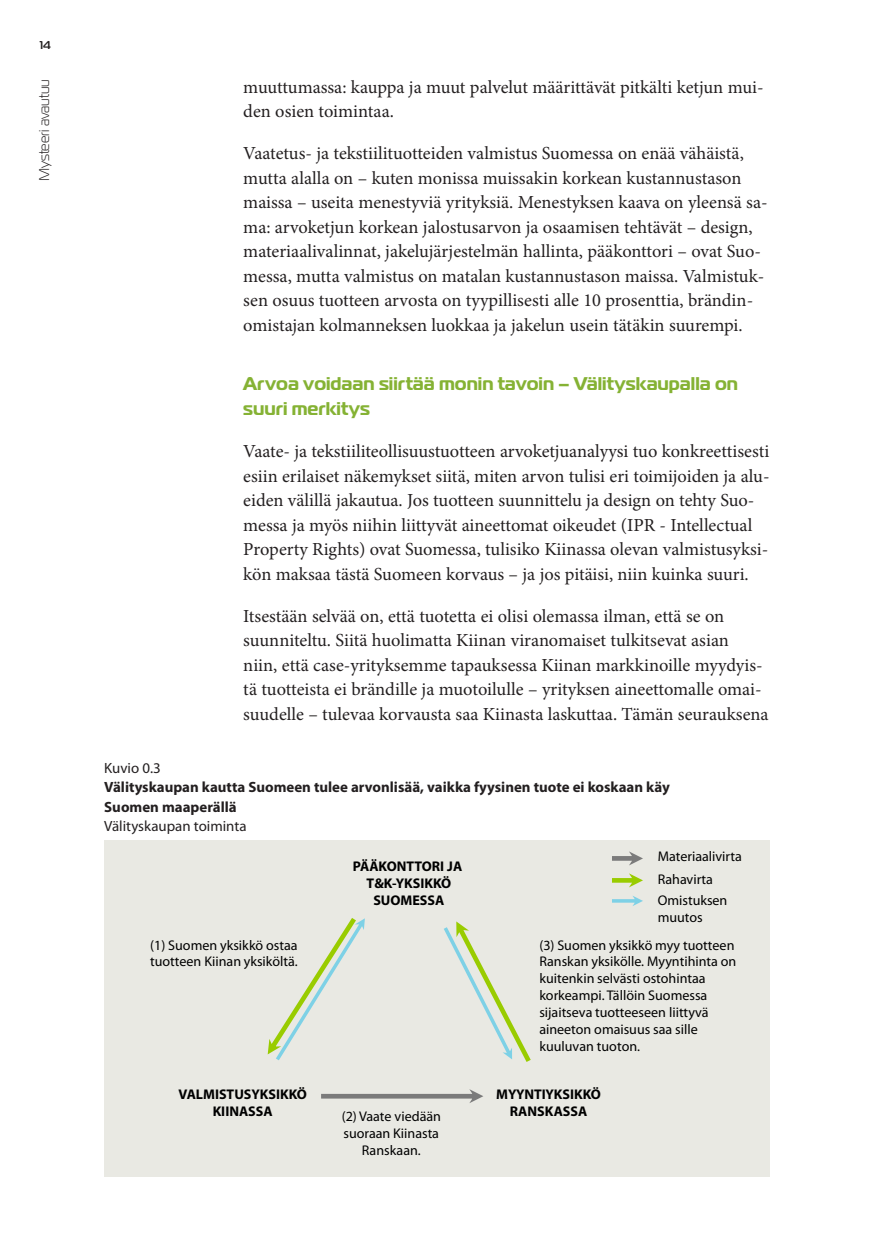
<style>
.page{position:relative;width:874px;height:1241px;background:#fff}
.page>*{position:absolute;margin:0;border:0;box-sizing:border-box;transform-origin:0 0}
.Leipis{font:18.38px/24.5px "Minion Pro";color:#231f20}
.Väliotsikko_1{font:700 18.38px/24.5px "Magistral";color:#85b234}
.Kuvio__otsikko{font:700 14.88px/19.2px "Myriad Pro";color:#231f20}
.Kuvio__otsikko-2{font:14.88px "Myriad Pro";color:#231f20}
.t1{font:14px/16.8px "Myriad Pro";color:#000}
.t2{font:700 14px/16.8px "Myriad Pro";color:#000;text-align:center}
.t3{font:300 14px "Magistral";color:#231f20}
.t4{font:500 11.38px "Magistral";color:#231f20}
</style>
<div class="page">
<div style="left:104px;top:839px;width:665px;height:337px;background:#e9e9e3"></div>
<svg style="left:321px;top:1089px;width:162px;height:13px"></svg>
<svg style="left:267px;top:918px;width:98px;height:142px"></svg>
<svg style="left:444px;top:921px;width:86px;height:140px"></svg>
<svg style="left:612px;top:851px;width:30px;height:14px"></svg>
<svg style="left:612px;top:873px;width:30px;height:14px"></svg>
<svg style="left:612px;top:896px;width:30px;height:10px"></svg>
<p class="t4" style="left:40px;top:38px;width:13px">14</p>
<p class="t3" style="left:36px;top:181px;width:103px;rotate:-90deg">Mysteeri avautuu</p>
<p class="Leipis" style="left:243px;top:75px;width:521px">muuttumassa: kauppa ja muut palvelut määrittävät pitkälti ketjun mui&shy;den osien toimintaa.</p>
<p class="Leipis" style="left:243px;top:141px;width:525px">Vaatetus- ja tekstiilituotteiden valmistus Suomessa on enää vähäistä, mutta alalla on – kuten monissa muissakin korkean kustannustason maissa – useita menestyviä yrityksiä. Menestyksen kaava on yleensä sa&shy;ma: arvoketjun korkean jalostusarvon ja osaamisen tehtävät – design, materiaalivalinnat, jakelujärjestelmän hallinta, pääkonttori – ovat Suo&shy;messa, mutta valmistus on matalan kustannustason maissa. Valmistuk&shy;sen osuus tuotteen arvosta on tyypillisesti alle 10 prosenttia, brändin&shy;omistajan kolmanneksen luokkaa ja jakelun usein tätäkin suurempi.</p>
<p class="Väliotsikko_1" style="left:243px;top:371px;width:496px">Arvoa voidaan siirtää monin tavoin – Välityskaupalla on suuri merkitys</p>
<p class="Leipis" style="left:243px;top:439px;width:527px">Vaate- ja tekstiiliteollisuustuotteen arvoketjuanalyysi tuo konkreettisesti esiin erilaiset näkemykset siitä, miten arvon tulisi eri toimijoiden ja alu&shy;eiden välillä jakautua. Jos tuotteen suunnittelu ja design on tehty Suo&shy;messa ja myös niihin liittyvät aineettomat oikeudet (IPR - Intellectual Property Rights) ovat Suomessa, tulisiko Kiinassa olevan valmistusyksi&shy;kön maksaa tästä Suomeen korvaus – ja jos pitäisi, niin kuinka suuri.</p>
<p class="Leipis" style="left:243px;top:603px;width:526px">Itsestään selvää on, että tuotetta ei olisi olemassa ilman, että se on suunniteltu. Siitä huolimatta Kiinan viranomaiset tulkitsevat asian<br>niin, että case-yrityksemme tapauksessa Kiinan markkinoille myydyis&shy;tä tuotteista ei brändille ja muotoilulle – yrityksen aineettomalle omai&shy;suudelle – tulevaa korvausta saa Kiinasta laskuttaa. Tämän seurauksena</p>
<p class="Kuvio__otsikko-2" style="left:104px;top:758px;width:58px">Kuvio 0.3</p>
<p class="Kuvio__otsikko" style="left:104px;top:777px;width:567px">Välityskaupan kautta Suomeen tulee arvonlisää, vaikka fyysinen tuote ei koskaan käy<br>Suomen maaperällä</p>
<p class="Kuvio__otsikko-2" style="left:104px;top:816px;width:144px">Välityskaupan toiminta</p>
<p class="t1" style="left:150px;top:936px;width:149px">(1) Suomen yksikkö ostaa tuotteen Kiinan yksiköltä.</p>
<p class="t2" style="left:178px;top:1084px;width:130px">VALMISTUSYKSIKKÖ<br>KIINASSA</p>
<p class="t2" style="left:352px;top:857px;width:111px">PÄÄKONTTORI JA<br>T&amp;K-YKSIKKÖ<br>SUOMESSA</p>
<p class="t1" style="left:341px;top:1107px;width:101px;text-align:center">(2) Vaate viedään suoraan Kiinasta<br>Ranskaan.</p>
<p class="t1" style="left:657px;top:844px;width:86px;line-height:23.1px">Materiaalivirta<br>Rahavirta</p>
<p class="t1" style="left:657px;top:891px;width:71px">Omistuksen muutos</p>
<p class="t1" style="left:539px;top:936px;width:198px">(3) Suomen yksikkö myy tuotteen<br>Ranskan yksikölle. Myyntihinta on kuitenkin selvästi ostohintaa korkeampi. Tällöin Suomessa sijaitseva tuotteeseen liittyvä aineeton omaisuus saa sille kuuluvan tuoton.</p>
<p class="t2" style="left:496px;top:1084px;width:106px">MYYNTIYKSIKKÖ<br>RANSKASSA</p>
</div>
